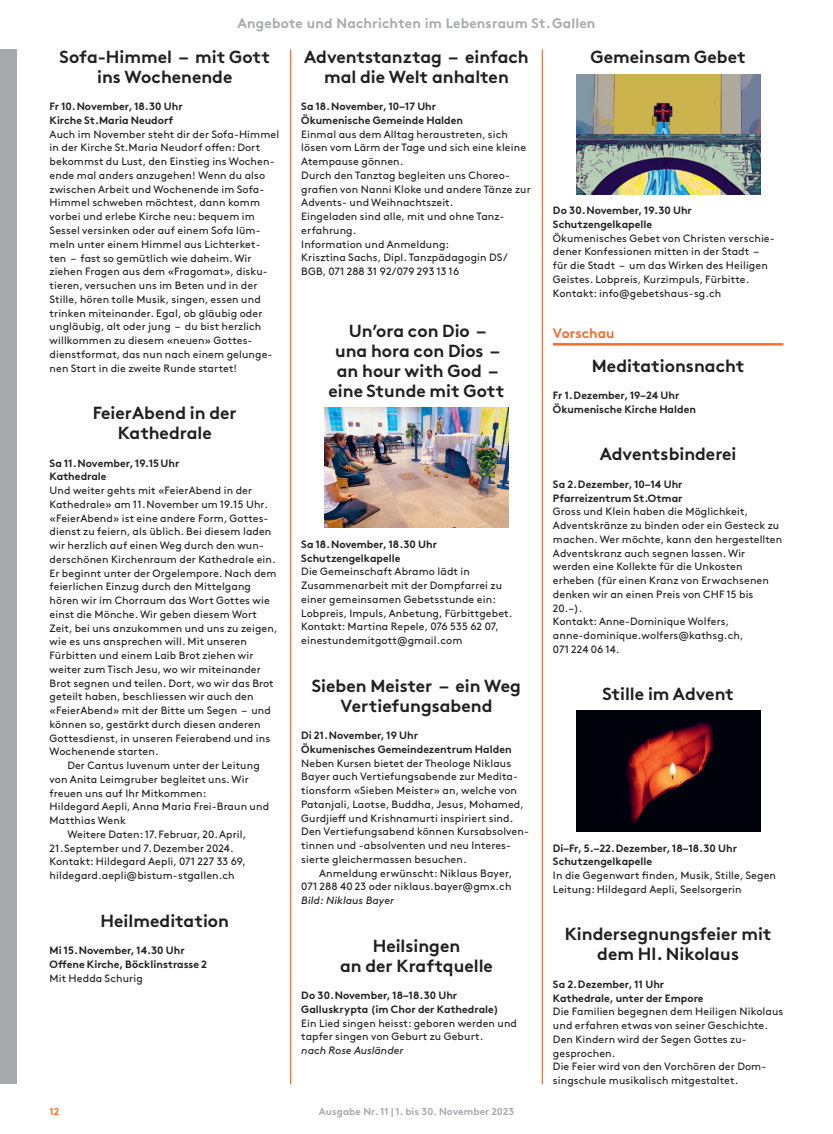
<style>
.page{position:relative;width:833px;height:1134px;background:#fff}
.page>*{position:absolute;margin:0;border:0;box-sizing:border-box;transform-origin:0 0}
.t1{font:700 17.5px/20px "Brown Pro";color:#231f20;text-align:center}
.t2{font:700 13.75px "Brown Pro";letter-spacing:.01em;color:#a8a9ad}
.t3{font:700 13.75px "Brown Pro";color:#f36e31}
.t4{font:10.62px/13.8px "Brown Pro";letter-spacing:.01em;color:#231f20}
.t5{font:700 10.62px/13.8px "Brown Pro";color:#231f20}
.t6{font:italic 10.62px "Brown Pro";letter-spacing:.005em;color:#231f20}
.t7{font:700 10px "Brown Pro";letter-spacing:.01em;color:#a8a9ad}
.t8{font:700 10px "Brown Pro";color:#f36e31}
</style>
<div class="page">
<div style="left:0;top:50px;width:17px;height:1034px;background:#a8a9ad"></div>
<hr style="left:290px;top:50px;width:1px;height:1034px;background:#f36e31">
<hr style="left:542px;top:50px;width:1px;height:1034px;background:#f36e31">
<img style="left:324px;top:407px;width:184px;height:120px">
<hr style="left:553px;top:343px;width:230px;height:3px;background:#f36e31">
<img style="left:576px;top:74px;width:184px;height:120px">
<img style="left:576px;top:711px;width:184px;height:120px">
<p class="t2" style="left:237px;top:12px;width:359px">Angebote und Nachrichten im Lebensraum St.Gallen</p>
<h1 class="t1" style="left:60px;top:45px;width:212px">Sofa-Himmel – mit Gott ins Wochenende</h1>
<p class="t5" style="left:50px;top:99px;width:135px">Fr 10.November, 18.30 Uhr<br>Kirche St.Maria Neudorf</p>
<p class="t4" style="left:50px;top:126px;width:231px">Auch im November steht dir der Sofa-Himmel in der Kirche St.Maria Neudorf offen: Dort bekommst du Lust, den Einstieg ins Wochen&shy;ende mal anders anzugehen! Wenn du also zwischen Arbeit und Wochenende im Sofa-Himmel schweben möchtest, dann komm vorbei und erlebe Kirche neu: bequem im Sessel versinken oder auf einem Sofa lüm&shy;meln unter einem Himmel aus Lichterket&shy;ten – fast so gemütlich wie daheim. Wir ziehen Fragen aus dem «Fragomat», disku&shy;tieren, versuchen uns im Beten und in der Stille, hören tolle Musik, singen, essen und trinken miteinander. Egal, ob gläubig oder ungläubig, alt oder jung – du bist herzlich willkommen zu diesem «neuen» Gottes&shy;dienstformat, das nun nach einem gelunge&shy;nen Start in die zweite Runde startet!</p>
<h1 class="t1" style="left:93px;top:401px;width:145px">FeierAbend in der<br>Kathedrale</h1>
<p class="t5" style="left:50px;top:455px;width:131px">Sa 11.November, 19.15Uhr<br>Kathedrale</p>
<p class="t4" style="left:50px;top:483px;width:204px">Und weiter gehts mit «FeierAbend in der</p>
<p class="t4" style="left:50px;top:496px;width:220px">Kathedrale» am 11.November um 19.15 Uhr.</p>
<p class="t4" style="left:50px;top:510px;width:220px">«FeierAbend» ist eine andere Form, Gottes-</p>
<p class="t4" style="left:50px;top:524px;width:223px">dienst zu feiern, als üblich. Bei diesem laden</p>
<p class="t4" style="left:50px;top:538px;width:216px">wir herzlich auf einen Weg durch den wun-</p>
<p class="t4" style="left:50px;top:551px;width:227px">derschönen Kirchenraum der Kathedrale ein.</p>
<p class="t4" style="left:50px;top:565px;width:228px">Er beginnt unter der Orgelempore. Nach dem</p>
<p class="t4" style="left:50px;top:579px;width:203px">feierlichen Einzug durch den Mittelgang</p>
<p class="t4" style="left:50px;top:593px;width:222px">hören wir im Chorraum das Wort Gottes wie</p>
<p class="t4" style="left:50px;top:606px;width:209px">einst die Mönche. Wir geben diesem Wort</p>
<p class="t4" style="left:50px;top:620px;width:229px">Zeit, bei uns anzukommen und uns zu zeigen,</p>
<p class="t4" style="left:50px;top:634px;width:199px">wie es uns ansprechen will. Mit unseren</p>
<p class="t4" style="left:50px;top:648px;width:205px">Fürbitten und einem Laib Brot ziehen wir</p>
<p class="t4" style="left:50px;top:661px;width:213px">weiter zum Tisch Jesu, wo wir miteinander</p>
<p class="t4" style="left:50px;top:675px;width:226px">Brot segnen und teilen. Dort, wo wir das Brot</p>
<p class="t4" style="left:50px;top:689px;width:205px">geteilt haben, beschliessen wir auch den</p>
<p class="t4" style="left:50px;top:703px;width:223px">«FeierAbend» mit der Bitte um Segen – und</p>
<p class="t4" style="left:50px;top:716px;width:212px">können so, gestärkt durch diesen anderen</p>
<p class="t4" style="left:50px;top:730px;width:222px">Gottesdienst, in unseren Feierabend und ins</p>
<p class="t4" style="left:50px;top:744px;width:110px">Wochenende starten.</p>
<p class="t4" style="left:67px;top:758px;width:194px">Der Cantus Iuvenum unter der Leitung</p>
<p class="t4" style="left:50px;top:771px;width:201px">von Anita Leimgruber begleitet uns. Wir</p>
<p class="t4" style="left:50px;top:785px;width:158px">freuen uns auf Ihr Mitkommen:</p>
<p class="t4" style="left:50px;top:799px;width:221px">Hildegard Aepli, Anna Maria Frei-Braun und</p>
<p class="t4" style="left:50px;top:813px;width:78px">Matthias Wenk</p>
<p class="t4" style="left:67px;top:826px;width:180px">Weitere Daten: 17.Februar, 20.April,</p>
<p class="t4" style="left:50px;top:840px;width:185px">21.September und 7.Dezember 2024.</p>
<p class="t4" style="left:50px;top:854px;width:198px">Kontakt: Hildegard Aepli, 071 227 33 69,</p>
<p class="t4" style="left:50px;top:868px;width:187px">hildegard.aepli@bistum-stgallen.ch</p>
<h1 class="t1" style="left:101px;top:909px;width:130px">Heilmeditation</h1>
<p class="t5" style="left:50px;top:942px;width:159px">Mi 15.November, 14.30 Uhr<br>Offene Kirche, Böcklinstrasse 2</p>
<p class="t4" style="left:50px;top:970px;width:95px">Mit Hedda Schurig</p>
<h1 class="t1" style="left:304px;top:45px;width:226px">Adventstanztag – einfach mal die Welt anhalten</h1>
<p class="t5" style="left:301px;top:99px;width:163px">Sa 18.November, 10–17 Uhr<br>Ökumenische Gemeinde Halden</p>
<p class="t4" style="left:301px;top:126px;width:231px">Einmal aus dem Alltag heraustreten, sich lösen vom Lärm der Tage und sich eine kleine Atempause gönnen.<br>Durch den Tanztag begleiten uns Choreo&shy;grafien von Nanni Kloke und andere Tänze zur Advents- und Weihnachtszeit.<br>Eingeladen sind alle, mit und ohne Tanz&shy;erfahrung.<br>Information und Anmeldung:<br>Krisztina Sachs, Dipl. Tanzpädagogin DS/ BGB, 071 288 31 92/079 293 13 16</p>
<h1 class="t1" style="left:328px;top:319px;width:177px">Un’ora con Dio –<br>una hora con Dios – an hour with God – eine Stunde mit Gott</h1>
<p class="t5" style="left:301px;top:536px;width:137px">Sa 18.November, 18.30 Uhr<br>Schutzengelkapelle</p>
<p class="t4" style="left:301px;top:564px;width:213px">Die Gemeinschaft Abramo lädt in Zusammenarbeit mit der Dompfarrei zu einer gemeinsamen Gebetsstunde ein:<br>Lobpreis, Impuls, Anbetung, Fürbittgebet.<br>Kontakt: Martina Repele, 076 535 62 07, einestundemitgott@gmail.com</p>
<h1 class="t1" style="left:312px;top:674px;width:211px">Sieben Meister – ein Weg<br>Vertiefungsabend</h1>
<p class="t5" style="left:301px;top:727px;width:212px">Di 21.November, 19 Uhr<br>Ökumenisches Gemeindezentrum Halden</p>
<p class="t4" style="left:301px;top:755px;width:211px">Neben Kursen bietet der Theologe Niklaus</p>
<p class="t4" style="left:301px;top:769px;width:218px">Bayer auch Vertiefungsabende zur Medita-</p>
<p class="t4" style="left:301px;top:783px;width:217px">tionsform «Sieben Meister» an, welche von</p>
<p class="t4" style="left:301px;top:796px;width:224px">Patanjali, Laotse, Buddha, Jesus, Mohamed,</p>
<p class="t4" style="left:301px;top:810px;width:214px">Gurdjieff und Krishnamurti inspiriert sind.</p>
<p class="t4" style="left:301px;top:824px;width:229px">Den Vertiefungsabend können Kursabsolven-</p>
<p class="t4" style="left:301px;top:838px;width:211px">tinnen und -absolventen und neu Interes-</p>
<p class="t4" style="left:301px;top:851px;width:167px">sierte gleichermassen besuchen.</p>
<p class="t4" style="left:319px;top:865px;width:195px">Anmeldung erwünscht: Niklaus Bayer,</p>
<p class="t4" style="left:301px;top:879px;width:212px">071 288 40 23 oder niklaus.bayer@gmx.ch</p>
<p class="t6" style="left:301px;top:892px;width:94px">Bild: Niklaus Bayer</p>
<h1 class="t1" style="left:340px;top:934px;width:154px">Heilsingen<br>an der Kraftquelle</h1>
<p class="t5" style="left:301px;top:987px;width:199px">Do 30.November, 18–18.30 Uhr<br>Galluskrypta (im Chor der Kathedrale)</p>
<p class="t4" style="left:301px;top:1015px;width:217px">Ein Lied singen heisst: geboren werden und tapfer singen von Geburt zu Geburt.</p>
<p class="t6" style="left:301px;top:1042px;width:104px">nach Rose Ausländer</p>
<p class="t8" style="left:50px;top:1103px;width:11px">12</p>
<p class="t7" style="left:319px;top:1103px;width:197px">Ausgabe Nr. 11 | 1. bis 30. November 2023</p>
<h1 class="t1" style="left:590px;top:45px;width:157px">Gemeinsam Gebet</h1>
<p class="t5" style="left:553px;top:202px;width:140px">Do 30.November, 19.30 Uhr<br>Schutzengelkapelle</p>
<p class="t4" style="left:553px;top:230px;width:223px">Ökumenisches Gebet von Christen verschie&shy;dener Konfessionen mitten in der Stadt – für die Stadt – um das Wirken des Heiligen Geistes. Lobpreis, Kurzimpuls, Fürbitte.<br>Kontakt: info@gebetshaus-sg.ch</p>
<p class="t3" style="left:553px;top:322px;width:63px">Vorschau</p>
<h1 class="t1" style="left:592px;top:354px;width:154px">Meditationsnacht</h1>
<p class="t5" style="left:553px;top:387px;width:144px">Fr 1.Dezember, 19–24 Uhr<br>Ökumenische Kirche Halden</p>
<h1 class="t1" style="left:600px;top:442px;width:138px">Adventsbinderei</h1>
<p class="t5" style="left:553px;top:476px;width:131px">Sa 2.Dezember, 10–14 Uhr<br>Pfarreizentrum St.Otmar</p>
<p class="t4" style="left:553px;top:504px;width:231px">Gross und Klein haben die Möglichkeit, Adventskränze zu binden oder ein Gesteck zu machen. Wer möchte, kann den hergestellten Adventskranz auch segnen lassen. Wir werden eine Kollekte für die Unkosten erheben (für einen Kranz von Erwachsenen denken wir an einen Preis von CHF 15 bis 20.–).<br>Kontakt: Anne-Dominique Wolfers, anne-dominique.wolfers@kathsg.ch,<br>071 224 06 14.</p>
<h1 class="t1" style="left:602px;top:682px;width:133px">Stille im Advent</h1>
<p class="t5" style="left:553px;top:840px;width:186px">Di–Fr, 5.–22.Dezember, 18–18.30 Uhr<br>Schutzengelkapelle</p>
<p class="t4" style="left:553px;top:868px;width:224px">In die Gegenwart finden, Musik, Stille, Segen<br>Leitung: Hildegard Aepli, Seelsorgerin</p>
<h1 class="t1" style="left:565px;top:922px;width:208px">Kindersegnungsfeier mit dem Hl. Nikolaus</h1>
<p class="t5" style="left:553px;top:976px;width:152px">Sa 2.Dezember, 11 Uhr<br>Kathedrale, unter der Empore</p>
<p class="t4" style="left:553px;top:1004px;width:232px">Die Familien begegnen dem Heiligen Nikolaus und erfahren etwas von seiner Geschichte.<br>Den Kindern wird der Segen Gottes zu&shy;gesprochen.<br>Die Feier wird von den Vorchören der Dom&shy;singschule musikalisch mitgestaltet.</p>
</div>
